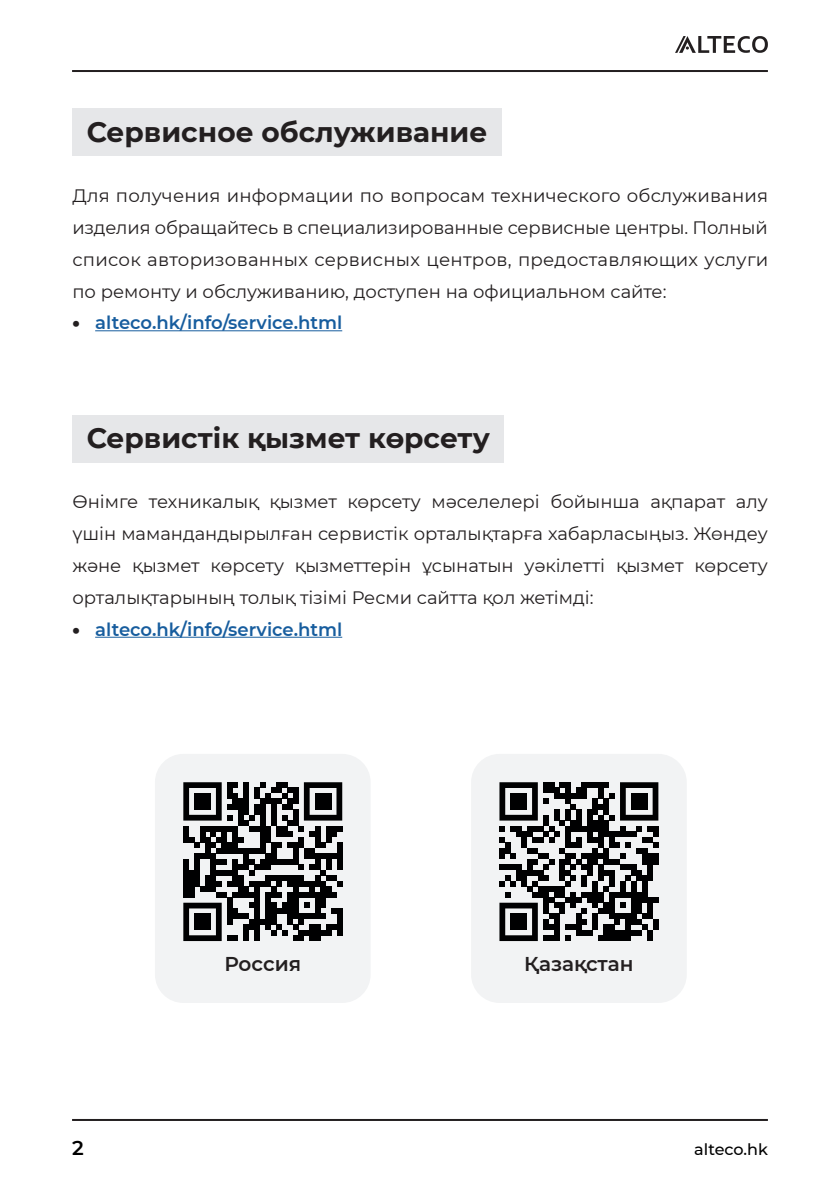
<style>
.page{position:relative;width:840px;height:1191px;background:#fff}
.page>*{position:absolute;margin:0;border:0;box-sizing:border-box;transform-origin:0 0}
.t1{font:700 28px "Montserrat";color:#231f20}
.t2{font:600 20px "Montserrat";color:#231f20}
.t3{font:600 20px "Montserrat";color:#000}
.t4{font:18px/32px "Montserrat";color:#231f20;text-align:justify}
.t5{font:600 18px "Montserrat";color:#175d9e}
.t6{font:500 16px "Montserrat";color:#000}
.s1{font-weight:900;color:#231f20}
</style>
<div class="page">
<hr style="left:72px;top:1119px;width:695px;height:2px;background:#231f20">
<hr style="left:72px;top:70px;width:695px;height:2px;background:#231f20">
<svg style="left:675px;top:36px;width:92px;height:17px"></svg>
<div style="left:72px;top:108px;width:429px;height:48px;background:#e6e7e9"></div>
<hr style="left:95px;top:330px;width:247px;height:1px;background:#175d9e">
<div style="left:155px;top:754px;width:215px;height:249px;background:#f2f3f4;border-radius:28px"></div>
<svg style="left:183px;top:782px;width:159px;height:159px"></svg>
<div style="left:194px;top:793px;width:17px;height:16px;background:#000001"></div>
<div style="left:315px;top:793px;width:16px;height:16px;background:#000001"></div>
<div style="left:194px;top:913px;width:17px;height:17px;background:#000001"></div>
<div style="left:72px;top:414px;width:432px;height:48px;background:#e6e7e9"></div>
<hr style="left:95px;top:637px;width:247px;height:1px;background:#175d9e">
<div style="left:471px;top:754px;width:215px;height:249px;background:#f2f3f4;border-radius:28px"></div>
<svg style="left:499px;top:782px;width:159px;height:159px"></svg>
<div style="left:510px;top:793px;width:16px;height:16px;background:#000001"></div>
<div style="left:630px;top:793px;width:17px;height:16px;background:#000001"></div>
<div style="left:510px;top:913px;width:16px;height:17px;background:#000001"></div>
<h1 class="t1" style="left:87px;top:112px;width:402px">Сервисное обслуживание</h1>
<p class="t4" style="left:72px;top:179px;width:697px">Для получения информации по вопросам технического обслуживания изделия обращайтесь в специализированные сервисные центры. Полный список авторизованных сервисных центров, предоставляющих услуги по ремонту и обслуживанию, доступен на официальном сайте:</p>
<p class="t5" style="left:72px;top:310px;width:271px"><span class="s1">•</span> alteco.hk/info/service.html</p>
<h1 class="t1" style="left:87px;top:418px;width:404px">Сервистік қызмет көрсету</h1>
<p class="t4" style="left:72px;top:485px;width:696px">Өнімге техникалық қызмет көрсету мәселелері бойынша ақпарат алу үшін мамандандырылған сервистік орталықтарға хабарласыңыз. Жөндеу және қызмет көрсету қызметтерін ұсынатын уәкілетті қызмет көрсету орталықтарының толық тізімі Ресми сайтта қол жетімді:</p>
<p class="t5" style="left:72px;top:616px;width:271px"><span class="s1">•</span> alteco.hk/info/service.html</p>
<p class="t2" style="left:224px;top:949px;width:78px">Россия</p>
<p class="t2" style="left:524px;top:949px;width:111px">Қазақстан</p>
<p class="t3" style="left:72px;top:1133px;width:13px">2</p>
<p class="t6" style="left:693px;top:1138px;width:75px">alteco.hk</p>
</div>
